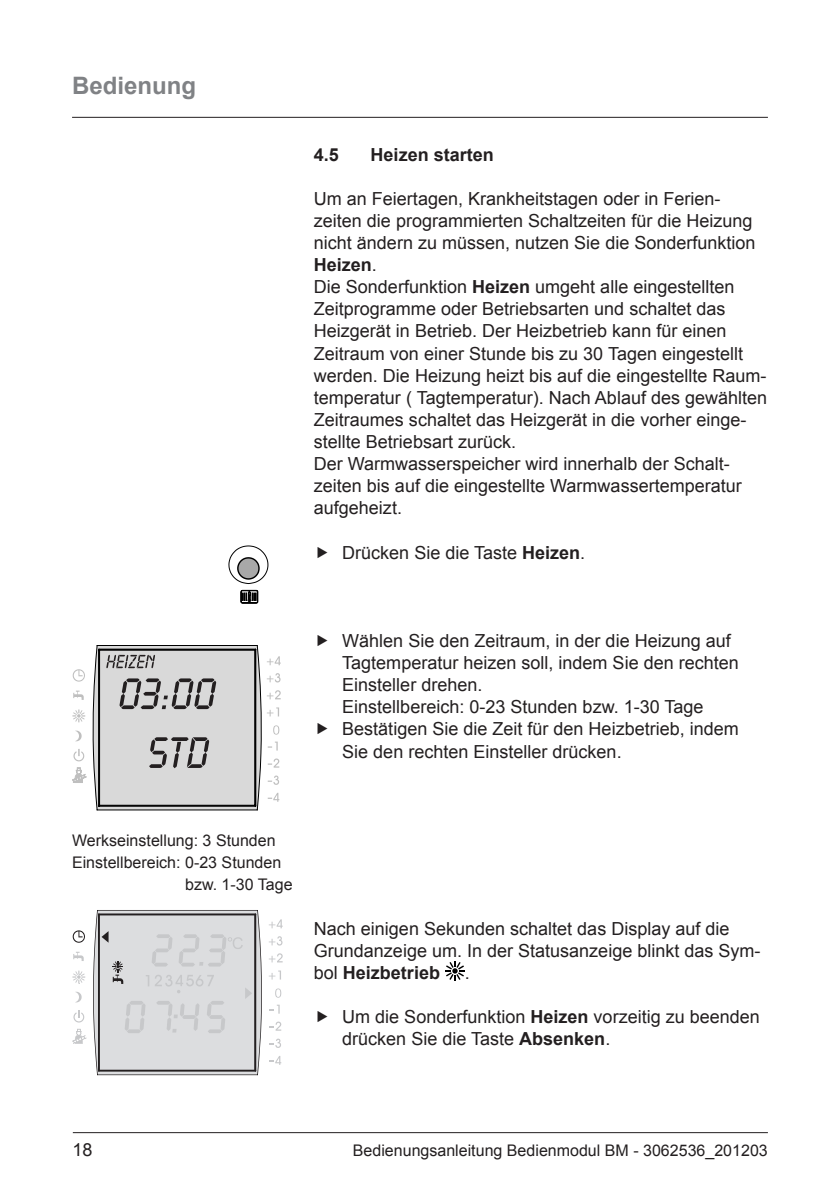
<style>
.page{position:relative;width:840px;height:1191px;background:#fff}
.page>*{position:absolute;margin:0;border:0;box-sizing:border-box;transform-origin:0 0}
.t1{font:700 24px "Arial";color:#808285}
.t2{font:18px/22.2px "Arial";color:#231f20}
.t3{font:700 18px "Arial";color:#231f20}
.t4{font:16px "Arial";color:#231f20}
.s1{font-weight:700}
</style>
<div class="page">
<hr style="left:72px;top:117px;width:695px;height:1px;background:#231f20">
<hr style="left:73px;top:1132px;width:694px;height:1px;background:#231f20">
<svg style="left:445px;top:961px;width:19px;height:20px"></svg>
<svg style="left:240px;top:590px;width:18px;height:13px"></svg>
<svg style="left:228px;top:546px;width:40px;height:38px"></svg>
<svg style="left:72px;top:645px;width:208px;height:165px"></svg>
<svg style="left:93px;top:910px;width:169px;height:165px;background:#cfcfd1"></svg>
<svg style="left:73px;top:951px;width:11px;height:10px"></svg>
<svg style="left:73px;top:1010px;width:11px;height:12px"></svg>
<svg style="left:72px;top:970px;width:13px;height:13px"></svg>
<svg style="left:76px;top:991px;width:6px;height:11px"></svg>
<svg style="left:269px;top:1021px;width:12px;height:9px"></svg>
<svg style="left:269px;top:1004px;width:10px;height:9px"></svg>
<svg style="left:269px;top:936px;width:13px;height:9px"></svg>
<svg style="left:269px;top:970px;width:12px;height:9px"></svg>
<svg style="left:73px;top:930px;width:12px;height:12px"></svg>
<svg style="left:72px;top:1028px;width:14px;height:15px"></svg>
<svg style="left:269px;top:919px;width:13px;height:9px"></svg>
<svg style="left:275px;top:988px;width:6px;height:9px"></svg>
<svg style="left:269px;top:1056px;width:12px;height:8px"></svg>
<svg style="left:269px;top:953px;width:13px;height:9px"></svg>
<svg style="left:269px;top:1038px;width:12px;height:10px"></svg>
<h1 class="t1" style="left:72px;top:70px;width:126px">Bedienung</h1>
<p class="t3" style="left:314px;top:142px;width:27px">4.5</p>
<p class="t3" style="left:370px;top:142px;width:125px">Heizen starten</p>
<p class="t2" style="left:314px;top:187px;width:454px">Um an Feiertagen, Krankheitstagen oder in Ferien&shy;zeiten die programmierten Schaltzeiten für die Heizung nicht ändern zu müssen, nutzen Sie die Sonderfunktion <span class="s1">Heizen</span>.<br>Die Sonderfunktion <span class="s1">Heizen</span> umgeht alle eingestellten Zeitprogramme oder Betriebsarten und schaltet das Heizgerät in Betrieb. Der Heizbetrieb kann für einen Zeitraum von einer Stunde bis zu 30 Tagen eingestellt werden. Die Heizung heizt bis auf die eingestellte Raum&shy;temperatur ( Tagtemperatur). Nach Ablauf des gewählten Zeitraumes schaltet das Heizgerät in die vorher einge&shy;stellte Betriebsart zurück.<br>Der Warmwasserspeicher wird innerhalb der Schalt&shy;zeiten bis auf die eingestellte Warmwassertemperatur aufgeheizt.</p>
<p class="t2" style="left:342px;top:541px;width:244px">Drücken Sie die Taste <span class="s1">Heizen</span>.</p>
<p class="t2" style="left:342px;top:630px;width:398px">Wählen Sie den Zeitraum, in der die Heizung auf Tagtemperatur heizen soll, indem Sie den rechten Einsteller drehen.<br>Einstellbereich: 0-23 Stunden bzw. 1-30 Tage Bestätigen Sie die Zeit für den Heizbetrieb, indem Sie den rechten Einsteller drücken.</p>
<p class="t4" style="left:72px;top:830px;width:205px">Werkseinstellung: 3 Stunden</p>
<p class="t4" style="left:72px;top:852px;width:211px">Einstellbereich: 0-23 Stunden</p>
<p class="t4" style="left:185px;top:874px;width:109px">bzw. 1-30 Tage</p>
<p class="t2" style="left:314px;top:917px;width:448px">Nach einigen Sekunden schaltet das Display auf die<br>Grundanzeige um. In der Statusanzeige blinkt das Sym&shy;bol <span class="s1">Heizbetrieb</span></p>
<p class="t2" style="left:464px;top:961px;width:7px">.</p>
<p class="t2" style="left:342px;top:1006px;width:419px">Um die Sonderfunktion <span class="s1">Heizen</span> vorzeitig zu beenden drücken Sie die Taste <span class="s1">Absenken</span>.</p>
<p class="t2" style="left:72px;top:1138px;width:22px">18</p>
<p class="t4" style="left:353px;top:1139px;width:416px">Bedienungsanleitung Bedienmodul BM - 3062536_201203</p>
</div>
